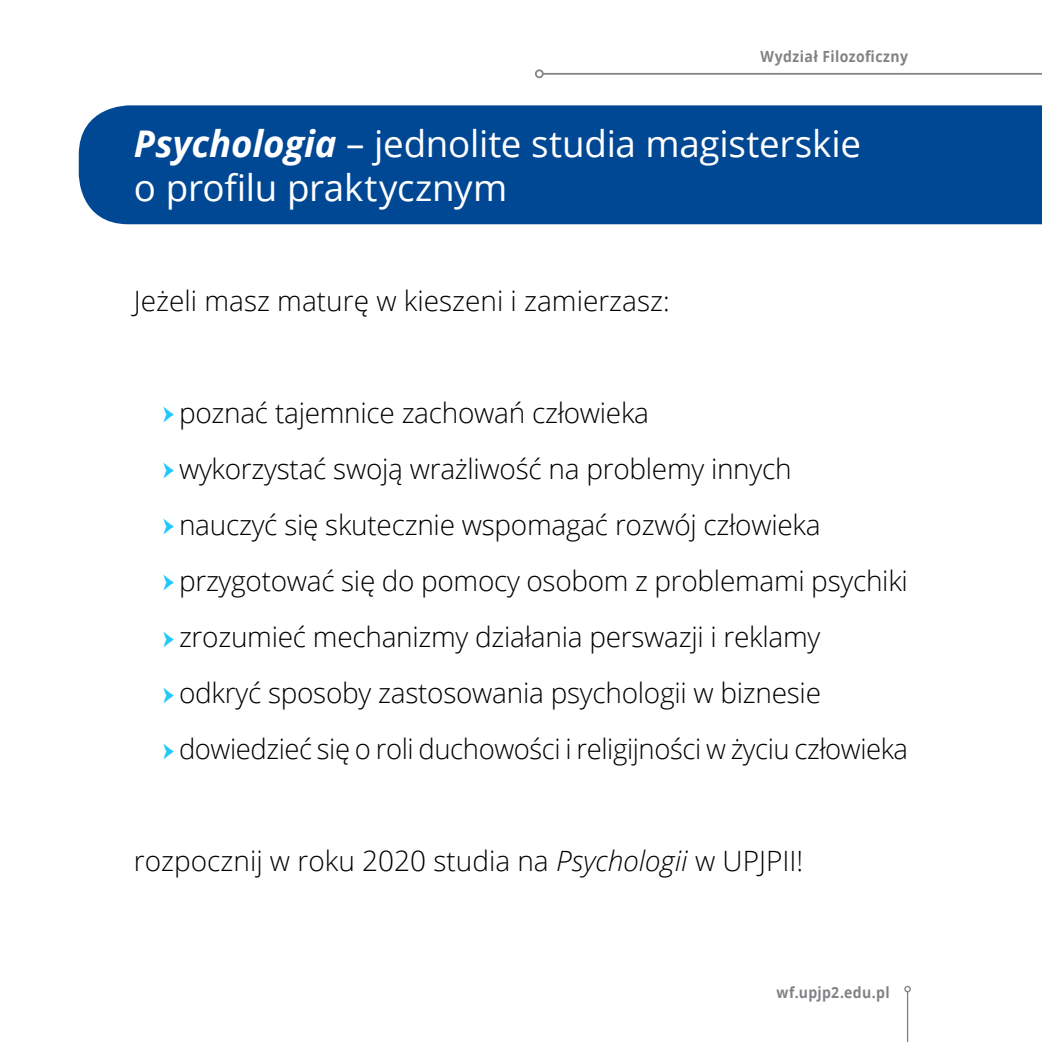
<style>
.page{position:relative;width:1042px;height:1042px;background:#fff}
.page>*{position:absolute;margin:0;border:0;box-sizing:border-box;transform-origin:0 0}
.t1{font:36.75px/44.1px "Open Sans";letter-spacing:-.01em;color:#fff}
.t2{font:300 28px/56px "Open Sans";letter-spacing:-.01em;color:#000}
.t3{font:700 15.4px "Open Sans";letter-spacing:.03em;color:#808285;scale:.91 1}
.s1{font-weight:700;font-style:italic}
.s2{font-family:"Minion Pro";font-weight:400;color:#1fc9fd}
.s3{font-style:italic}
</style>
<div class="page">
<div style="left:79px;top:105px;width:963px;height:119px;background:#004894"></div>
<hr style="left:907px;top:991px;width:1px;height:51px;background:#808285">
<div style="left:904px;top:986px;width:7px;height:6px;border:1px solid #808285;border-radius:50%"></div>
<hr style="left:543px;top:73px;width:499px;height:2px;background:#808285">
<div style="left:535px;top:69px;width:9px;height:9px;border:2px solid #808285;border-radius:50%"></div>
<p class="t3" style="left:760px;top:46px;width:164px">Wydział Filozoficzny</p>
<h1 class="t1" style="left:134px;top:121px;width:728px"><span class="s1">Psychologia</span> – jednolite studia magisterskie o profilu praktycznym</h1>
<p class="t2" style="left:134px;top:272px;width:537px">Jeżeli masz maturę w kieszeni i zamierzasz:</p>
<p class="t2" style="left:163px;top:384px;width:747px"><span class="s2">ӹ</span> poznać tajemnice zachowań człowieka<br><span class="s2">ӹ</span> wykorzystać swoją wrażliwość na problemy innych<br><span class="s2">ӹ</span> nauczyć się skutecznie wspomagać rozwój człowieka<br><span class="s2">ӹ</span> przygotować się do pomocy osobom z problemami psychiki <span class="s2">ӹ</span> zrozumieć mechanizmy działania perswazji i reklamy<br><span class="s2">ӹ</span> odkryć sposoby zastosowania psychologii w biznesie<br><span class="s2">ӹ</span> dowiedzieć się o roli duchowości i religijności w życiu człowieka</p>
<p class="t2" style="left:134px;top:832px;width:671px">rozpocznij w roku 2020 studia na <span class="s3">Psychologii</span> w UPJPII!</p>
<p class="t3" style="left:776px;top:982px;width:126px">wf.upjp2.edu.pl</p>
</div>
